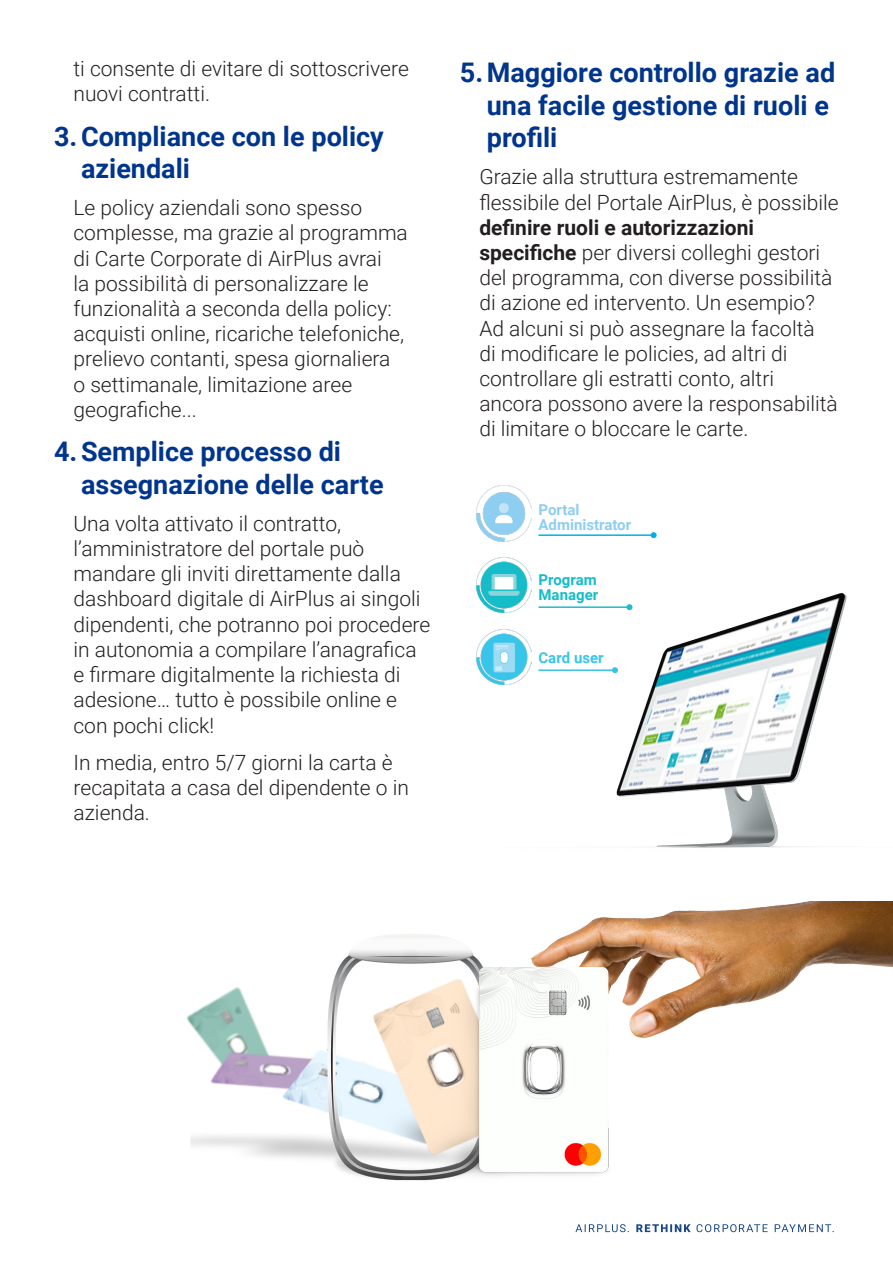
<style>
.page{position:relative;width:893px;height:1263px;background:#fff}
.page>*{position:absolute;margin:0;border:0;box-sizing:border-box;transform-origin:0 0}
.t1{font:700 27px/32.4px "Roboto";color:#00358e}
.List_Paragraph{font:300 21px/25.2px "Roboto";color:#231f20}
.List_Paragraph-2{font:700 15px "Roboto";color:#8ecef1}
.List_Paragraph-3{font:700 15px "Roboto";color:#16bdc9}
.List_Paragraph-4{font:700 15px "Roboto";color:#39c5e9}
.s1{font-weight:700}
</style>
<div class="page">
<svg style="left:575px;top:1224px;width:259px;height:8px"></svg>
<img style="left:503px;top:594px;width:344px;height:254px">
<img style="left:186px;top:902px;width:707px;height:279px">
<img style="left:477px;top:629px;width:55px;height:55px">
<img style="left:477px;top:486px;width:55px;height:55px">
<img style="left:477px;top:558px;width:55px;height:55px">
<hr style="left:538px;top:534px;width:116px;height:2px;background:#00aeef">
<svg style="left:651px;top:532px;width:6px;height:6px"></svg>
<hr style="left:538px;top:606px;width:91px;height:2px;background:#1cbdc9">
<svg style="left:626px;top:604px;width:6px;height:6px"></svg>
<hr style="left:538px;top:669px;width:77px;height:2px;background:#35c4e7">
<svg style="left:612px;top:667px;width:6px;height:6px"></svg>
<p class="List_Paragraph" style="left:74px;top:55px;width:337px">ti consente di evitare di sottoscrivere nuovi contratti.</p>
<p class="t1" style="left:81px;top:119px;width:304px;text-indent:-27px">3.Compliance con le policy aziendali</p>
<p class="List_Paragraph" style="left:74px;top:194px;width:336px">Le policy aziendali sono spesso complesse, ma grazie al programma di Carte Corporate di AirPlus avrai<br>la possibilità di personalizzare le funzionalità a seconda della policy: acquisti online, ricariche telefoniche, prelievo contanti, spesa giornaliera<br>o settimanale, limitazione aree geografiche...</p>
<p class="t1" style="left:81px;top:434px;width:304px;text-indent:-27px">4.Semplice processo di assegnazione delle carte</p>
<p class="List_Paragraph" style="left:74px;top:510px;width:358px">Una volta attivato il contratto, l’amministratore del portale può mandare gli inviti direttamente dalla dashboard digitale di AirPlus ai singoli dipendenti, che potranno poi procedere in autonomia a compilare l’anagrafica e firmare digitalmente la richiesta di adesione… tutto è possibile online e con pochi click!</p>
<p class="List_Paragraph" style="left:74px;top:749px;width:337px">In media, entro 5/7 giorni la carta è recapitata a casa del dipendente o in azienda.</p>
<p class="t1" style="left:487px;top:55px;width:350px;text-indent:-27px">5.Maggiore controllo grazie ad una facile gestione di ruoli e profili</p>
<p class="List_Paragraph" style="left:479px;top:163px;width:361px">Grazie alla struttura estremamente flessibile del Portale AirPlus, è possibile <span class="s1">definire ruoli e autorizzazioni specifiche</span> per diversi colleghi gestori del programma, con diverse possibilità di azione ed intervento. Un esempio?<br>Ad alcuni si può assegnare la facoltà<br>di modificare le policies, ad altri di controllare gli estratti conto, altri ancora possono avere la responsabilità di limitare o bloccare le carte.</p>
<p class="List_Paragraph-2" style="left:538px;top:499px;width:42px">Portal</p>
<p class="List_Paragraph-2" style="left:538px;top:514px;width:94px">Administrator</p>
<p class="List_Paragraph-3" style="left:538px;top:569px;width:60px">Program</p>
<p class="List_Paragraph-3" style="left:538px;top:584px;width:61px">Manager</p>
<p class="List_Paragraph-4" style="left:538px;top:647px;width:67px">Card user</p>
</div>
